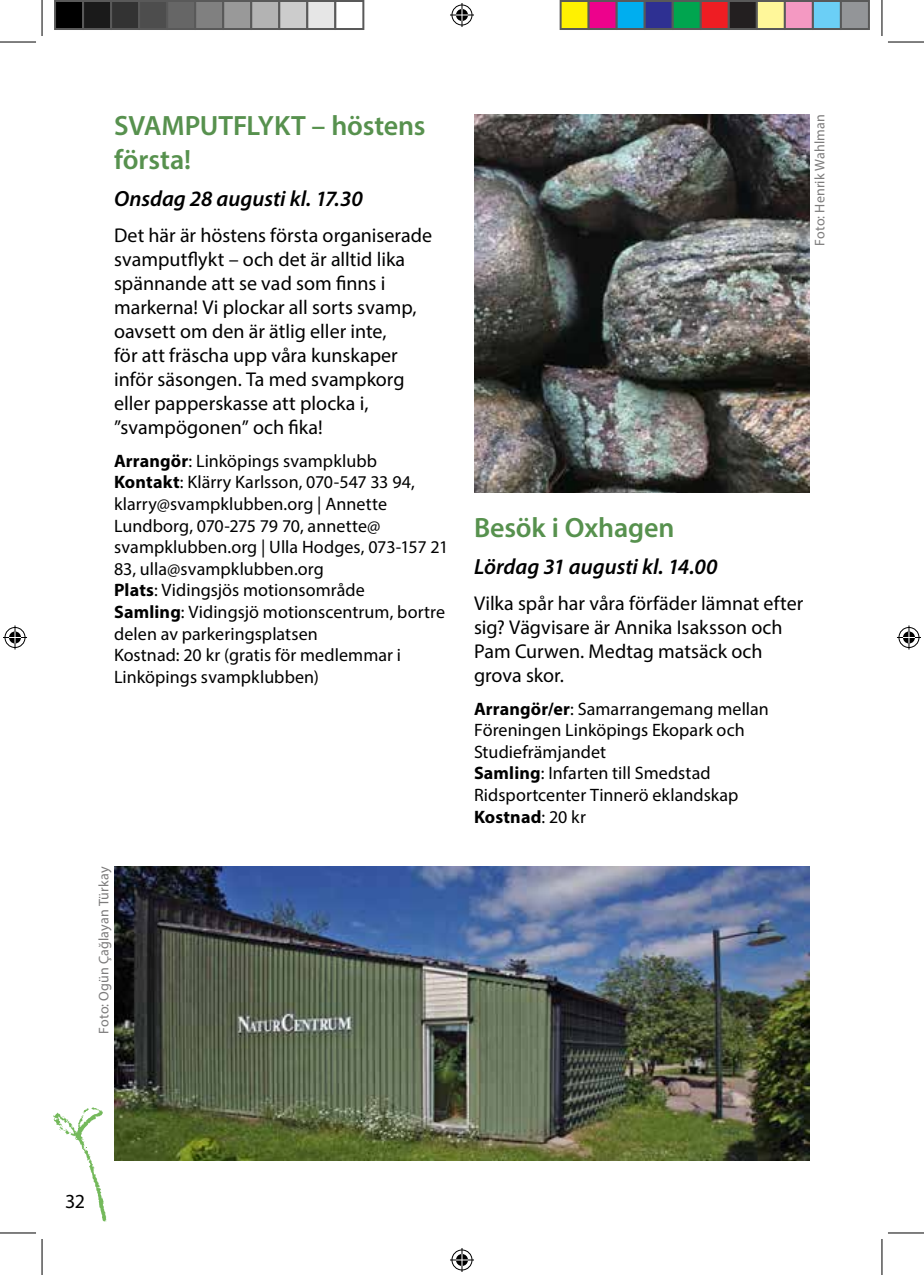
<style>
.page{position:relative;width:924px;height:1275px;background:#fff}
.page>*{position:absolute;margin:0;border:0;box-sizing:border-box;transform-origin:0 0}
.t1{font:600 28px/33.6px "Myriad Pro";letter-spacing:-.005em;color:#57914e}
.t2{font:italic 600 22px "Myriad Pro";color:#000}
.t3{font:20px/24px "Myriad Pro";color:#000}
.t4{font:18px/21.6px "Myriad Pro";letter-spacing:.005em;color:#000}
.t5{font:14px "Myriad Pro";letter-spacing:.01em;color:#7c7b7b}
.s1{font-weight:700}
</style>
<div class="page">
<svg style="left:54px;top:1107px;width:52px;height:114px"></svg>
<img style="left:114px;top:866px;width:695px;height:295px">
<img style="left:474px;top:114px;width:335px;height:379px">
<hr style="left:0;top:42px;width:36px;height:1px;background:#000">
<hr style="left:887px;top:42px;width:36px;height:1px;background:#000">
<hr style="left:0;top:1232px;width:36px;height:1px;background:#000">
<hr style="left:887px;top:1232px;width:36px;height:1px;background:#000">
<hr style="left:42px;top:0;width:1px;height:36px;background:#000">
<hr style="left:42px;top:1239px;width:1px;height:36px;background:#000">
<hr style="left:881px;top:0;width:1px;height:36px;background:#000">
<hr style="left:881px;top:1239px;width:1px;height:36px;background:#000">
<svg style="left:450px;top:3px;width:24px;height:24px"></svg>
<svg style="left:450px;top:1248px;width:24px;height:24px"></svg>
<svg style="left:3px;top:625px;width:24px;height:24px"></svg>
<svg style="left:897px;top:625px;width:23px;height:24px"></svg>
<div style="left:55px;top:1px;width:28px;height:28px;background:#000"></div>
<div style="left:54px;top:0;width:30px;height:30px;border:2px solid #595959"></div>
<div style="left:83px;top:1px;width:28px;height:28px;background:#1a1a1a"></div>
<div style="left:82px;top:0;width:30px;height:30px;border:2px solid #595959"></div>
<div style="left:111px;top:1px;width:28px;height:28px;background:#333"></div>
<div style="left:110px;top:0;width:30px;height:30px;border:2px solid #595959"></div>
<div style="left:139px;top:1px;width:28px;height:28px;background:#4d4d4d"></div>
<div style="left:138px;top:0;width:30px;height:30px;border:2px solid #595959"></div>
<div style="left:167px;top:1px;width:28px;height:28px;background:#666"></div>
<div style="left:166px;top:0;width:30px;height:30px;border:2px solid #595959"></div>
<div style="left:195px;top:1px;width:28px;height:28px;background:#808080"></div>
<div style="left:194px;top:0;width:30px;height:30px;border:2px solid #595959"></div>
<div style="left:223px;top:1px;width:28px;height:28px;background:#999"></div>
<div style="left:222px;top:0;width:30px;height:30px;border:2px solid #595959"></div>
<div style="left:251px;top:1px;width:28px;height:28px;background:#b3b3b3"></div>
<div style="left:250px;top:0;width:30px;height:30px;border:2px solid #595959"></div>
<div style="left:279px;top:1px;width:28px;height:28px;background:#ccc"></div>
<div style="left:278px;top:0;width:30px;height:30px;border:2px solid #595959"></div>
<div style="left:307px;top:1px;width:28px;height:28px;background:#e6e6e6"></div>
<div style="left:306px;top:0;width:30px;height:30px;border:2px solid #595959"></div>
<div style="left:334px;top:0;width:30px;height:30px;border:2px solid #595959"></div>
<div style="left:560px;top:1px;width:28px;height:28px;background:#fff101"></div>
<div style="left:559px;top:0;width:30px;height:30px;border:2px solid #595959"></div>
<div style="left:588px;top:1px;width:28px;height:28px;background:#ed028c"></div>
<div style="left:587px;top:0;width:30px;height:30px;border:2px solid #595959"></div>
<div style="left:616px;top:1px;width:28px;height:28px;background:#00aeef"></div>
<div style="left:615px;top:0;width:30px;height:30px;border:2px solid #595959"></div>
<div style="left:644px;top:1px;width:28px;height:28px;background:#2e3092"></div>
<div style="left:643px;top:0;width:30px;height:30px;border:2px solid #595959"></div>
<div style="left:672px;top:1px;width:28px;height:28px;background:#00a54f"></div>
<div style="left:671px;top:0;width:30px;height:30px;border:2px solid #595959"></div>
<div style="left:700px;top:1px;width:28px;height:28px;background:#ee1d23"></div>
<div style="left:699px;top:0;width:30px;height:30px;border:2px solid #595959"></div>
<div style="left:728px;top:1px;width:28px;height:28px;background:#231f20"></div>
<div style="left:727px;top:0;width:30px;height:30px;border:2px solid #595959"></div>
<div style="left:756px;top:1px;width:28px;height:28px;background:#fff79a"></div>
<div style="left:755px;top:0;width:30px;height:30px;border:2px solid #595959"></div>
<div style="left:784px;top:1px;width:28px;height:28px;background:#f499c2"></div>
<div style="left:783px;top:0;width:30px;height:30px;border:2px solid #595959"></div>
<div style="left:812px;top:1px;width:28px;height:28px;background:#6bcff6"></div>
<div style="left:811px;top:0;width:30px;height:30px;border:2px solid #595959"></div>
<div style="left:840px;top:1px;width:28px;height:28px;background:#939598"></div>
<div style="left:839px;top:0;width:30px;height:30px;border:2px solid #595959"></div>
<h1 class="t1" style="left:114px;top:108px;width:313px">SVAMPUTFLYKT – höstens första!</h1>
<p class="t2" style="left:114px;top:185px;width:250px">Onsdag 28 augusti kl. 17.30</p>
<p class="t3" style="left:114px;top:223px;width:319px">Det här är höstens första organiserade svamputflykt – och det är alltid lika spännande att se vad som finns i markerna! Vi plockar all sorts svamp, oavsett om den är ätlig eller inte,<br>för att fräscha upp våra kunskaper inför säsongen. Ta med svampkorg eller papperskasse att plocka i, ”svampögonen” och fika!</p>
<p class="t4" style="left:114px;top:449px;width:335px"><span class="s1">Arrangör</span>: Linköpings svampklubb <span class="s1">Kontakt</span>: Klärry Karlsson, 070-547 33 94, klarry@svampklubben.org | Annette Lundborg, 070-275 79 70, annette@ svampklubben.org | Ulla Hodges, 073-157 21<br>83, ulla@svampklubben.org<br><span class="s1">Plats</span>: Vidingsjös motionsområde<br><span class="s1">Samling</span>: Vidingsjö motionscentrum, bortre delen av parkeringsplatsen<br>Kostnad: 20 kr (gratis för medlemmar i Linköpings svampklubben)</p>
<p class="t5" style="left:95px;top:1033px;width:169px;rotate:-90deg">Foto: Ogün Çağlayan Türkay</p>
<p class="t5" style="left:810px;top:246px;width:133px;rotate:-90deg">Foto: Henrik Wahlman</p>
<h1 class="t1" style="left:474px;top:509px;width:202px">Besök i Oxhagen</h1>
<p class="t2" style="left:474px;top:553px;width:245px">Lördag 31 augusti kl. 14.00</p>
<p class="t3" style="left:474px;top:590px;width:330px">Vilka spår har våra förfäder lämnat efter sig? Vägvisare är Annika Isaksson och<br>Pam Curwen. Medtag matsäck och grova skor.</p>
<p class="t4" style="left:474px;top:697px;width:296px"><span class="s1">Arrangör/er</span>: Samarrangemang mellan<br>Föreningen Linköpings Ekopark och<br>Studiefrämjandet<br><span class="s1">Samling</span>: Infarten till Smedstad<br>Ridsportcenter Tinnerö eklandskap<br><span class="s1">Kostnad</span>: 20 kr</p>
<p class="t3" style="left:65px;top:1189px;width:21px">32</p>
</div>
